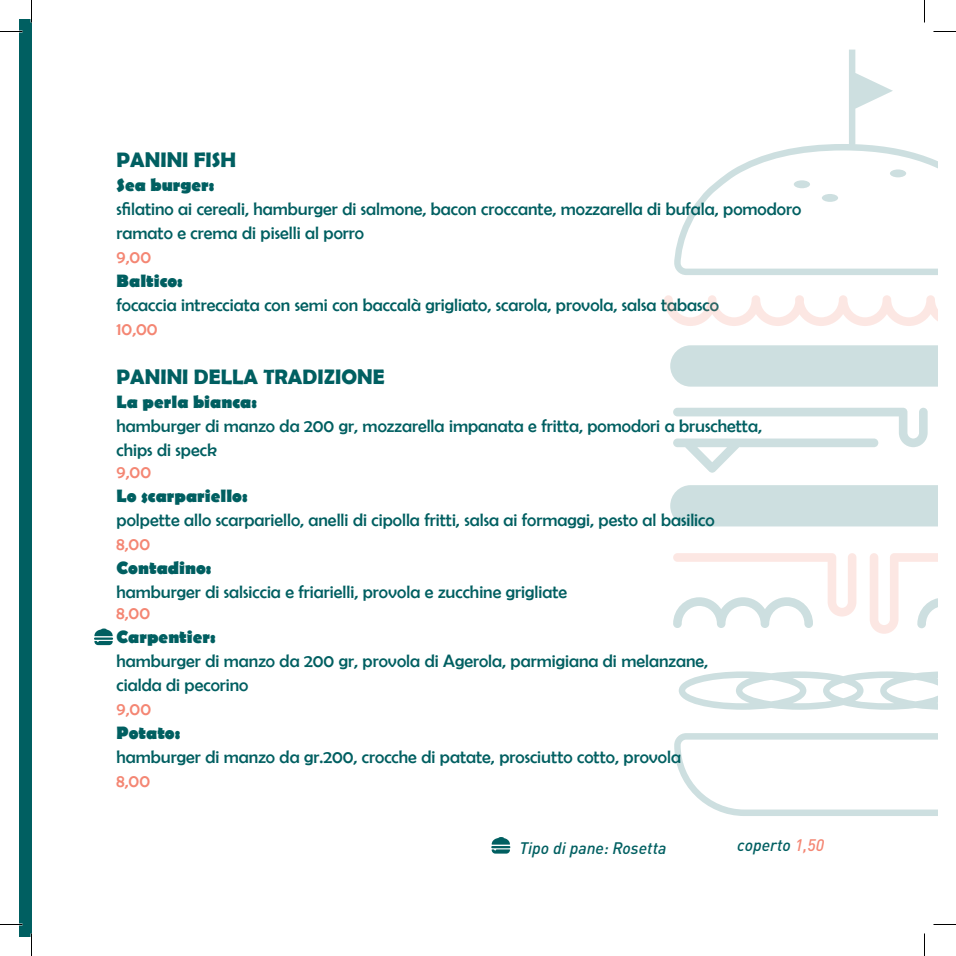
<style>
.page{position:relative;width:956px;height:956px;background:#fff}
.page>*{position:absolute;margin:0;border:0;box-sizing:border-box;transform-origin:0 0}
.t1{font:700 21px "Berlin Sans FB Demi";color:#005f61}
.t2{font:18px/24px "Berlin Sans FB";color:#005f61}
.t3{font:700 18px "Berlin Sans FB";color:#005f61}
.t4{font:18px "Berlin Sans FB";color:#f48673}
.t5{font:italic 500 16.5px "DIN Pro";color:#005f61}
.s1{color:#f48673}
</style>
<div class="page">
<div style="left:19px;top:19px;width:13px;height:917px;background:#005f61"></div>
<svg style="left:674px;top:733px;width:263px;height:83px"></svg>
<div style="left:670px;top:485px;width:267px;height:41px;background:#cddfe0"></div>
<div style="left:670px;top:345px;width:267px;height:42px;background:#cddfe0"></div>
<svg style="left:664px;top:295px;width:273px;height:31px"></svg>
<svg style="left:673px;top:553px;width:183px;height:75px"></svg>
<svg style="left:870px;top:553px;width:67px;height:81px"></svg>
<svg style="left:673px;top:408px;width:255px;height:65px"></svg>
<svg style="left:679px;top:671px;width:258px;height:39px"></svg>
<svg style="left:674px;top:50px;width:263px;height:225px"></svg>
<svg style="left:94px;top:628px;width:19px;height:17px"></svg>
<svg style="left:491px;top:837px;width:19px;height:17px"></svg>
<hr style="left:0;top:923px;width:22px;height:2px;background:#fff">
<svg style="left:0;top:31px;width:22px;height:1px"></svg>
<svg style="left:933px;top:31px;width:23px;height:1px"></svg>
<svg style="left:0;top:924px;width:22px;height:1px"></svg>
<svg style="left:933px;top:924px;width:23px;height:1px"></svg>
<svg style="left:31px;top:0;width:1px;height:23px"></svg>
<svg style="left:31px;top:933px;width:1px;height:23px"></svg>
<svg style="left:924px;top:0;width:1px;height:23px"></svg>
<svg style="left:924px;top:933px;width:1px;height:23px"></svg>
<p class="t1" style="left:117px;top:147px;width:121px">PANINI FISH</p>
<p class="t3" style="left:117px;top:174px;width:99px">Sea burger:</p>
<p class="t2" style="left:117px;top:196px;width:686px">sfilatino ai cereali, hamburger di salmone, bacon croccante, mozzarella di bufala, pomodoro ramato e crema di piselli al porro</p>
<p class="t4" style="left:117px;top:247px;width:36px">9,00</p>
<p class="t3" style="left:117px;top:270px;width:68px">Baltico:</p>
<p class="t2" style="left:117px;top:292px;width:604px">focaccia intrecciata con semi con baccalà grigliato, scarola, provola, salsa tabasco</p>
<p class="t4" style="left:117px;top:319px;width:43px">10,00</p>
<p class="t1" style="left:117px;top:364px;width:270px">PANINI DELLA TRADIZIONE</p>
<p class="t3" style="left:117px;top:392px;width:142px">La perla bianca:</p>
<p class="t2" style="left:117px;top:414px;width:647px">hamburger di manzo da 200 gr, mozzarella impanata e fritta, pomodori a bruschetta,</p>
<p class="t2" style="left:117px;top:438px;width:102px">chips di speck</p>
<p class="t4" style="left:117px;top:461px;width:36px">9,00</p>
<p class="t3" style="left:117px;top:485px;width:133px">Lo scarpariello:</p>
<p class="t2" style="left:117px;top:507px;width:600px">polpette allo scarpariello, anelli di cipolla fritti, salsa ai formaggi, pesto al basilico</p>
<p class="t4" style="left:117px;top:533px;width:35px">8,00</p>
<p class="t3" style="left:117px;top:557px;width:96px">Contadino:</p>
<p class="t2" style="left:117px;top:579px;width:452px">hamburger di salsiccia e friarielli, provola e zucchine grigliate</p>
<p class="t4" style="left:117px;top:603px;width:35px">8,00</p>
<p class="t3" style="left:117px;top:627px;width:101px">Carpentier:</p>
<p class="t2" style="left:117px;top:649px;width:593px">hamburger di manzo da 200 gr, provola di Agerola, parmigiana di melanzane,</p>
<p class="t2" style="left:117px;top:673px;width:133px">cialda di pecorino</p>
<p class="t4" style="left:117px;top:699px;width:36px">9,00</p>
<p class="t3" style="left:117px;top:723px;width:65px">Potato:</p>
<p class="t2" style="left:117px;top:745px;width:566px">hamburger di manzo da gr.200, crocche di patate, prosciutto cotto, provola</p>
<p class="t4" style="left:117px;top:771px;width:35px">8,00</p>
<p class="t5" style="left:519px;top:835px;width:149px">Tipo di pane: Rosetta</p>
<p class="t5" style="left:737px;top:832px;width:88px">coperto <span class="s1">1,50</span></p>
</div>
